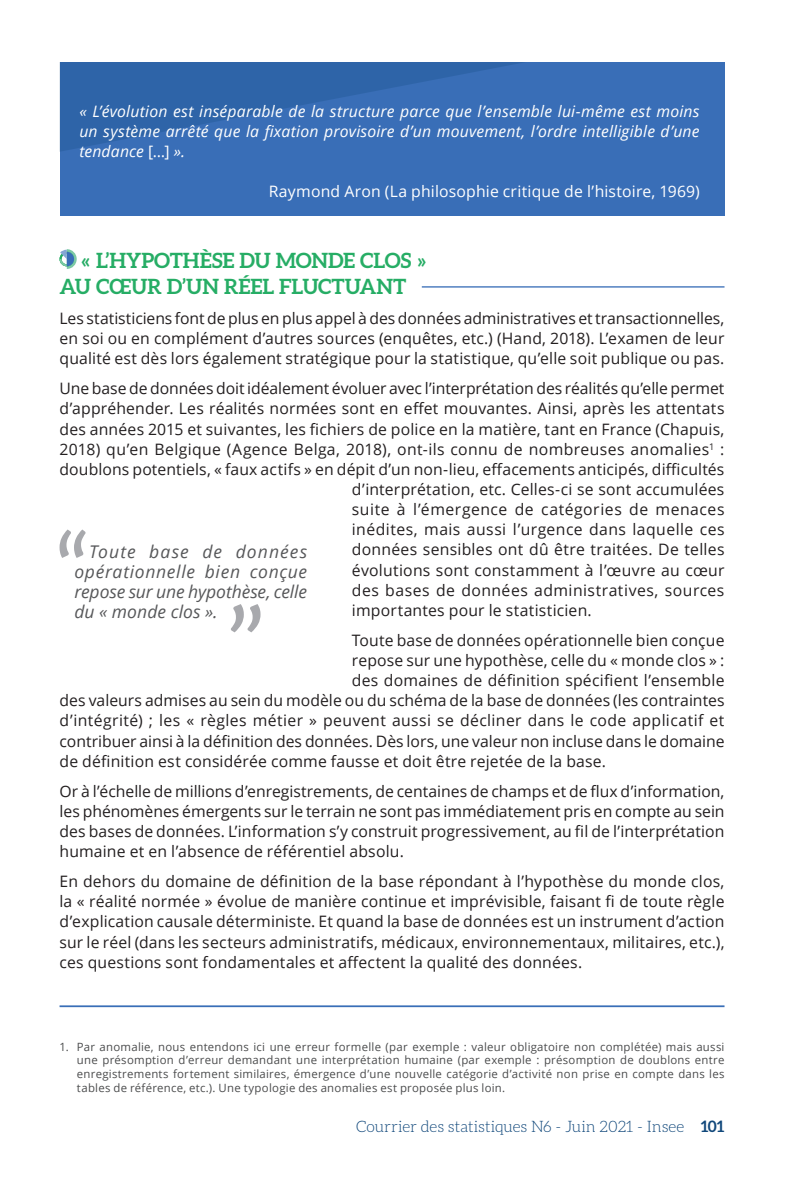
<style>
.page{position:relative;width:794px;height:1191px;background:#fff}
.page>*{position:absolute;margin:0;border:0;box-sizing:border-box;transform-origin:0 0}
.Intertitre{font:700 21px/26.2px "Aleo";letter-spacing:-.005em;color:#26ad65}
.TEXTE-EXERGUE{font:italic 17.5px/20.1px "Open Sans";color:#57585a;text-align:justify}
.texte-courant{font:15.75px/20.1px "Open Sans";letter-spacing:.01em;color:#231f20;text-align:justify}
.texte-courant-2{font:italic 15.75px/20.1px "Open Sans";letter-spacing:.01em;color:#fff;text-align:justify}
.texte-courant-3{font:15.75px "Open Sans";letter-spacing:.01em;color:#fff}
.t1{font:300 15.75px "Aleo";color:#11487b}
.texte-courant-4{font:15.75px "Open Sans";letter-spacing:.03em;color:#231f20}
.texte-courant-5{font:15.75px "Open Sans";letter-spacing:.035em;color:#231f20}
.Notes{font:11.38px/13.7px "Open Sans";letter-spacing:.025em;color:#4b4c4d;text-align:justify}
.s1{font-style:normal}
.s2{font-weight:700}
</style>
<div class="page">
<div style="left:60px;top:62px;width:664px;height:153px;background:#396eb7"></div>
<svg style="left:60px;top:62px;width:463px;height:89px;fill:#2f64a8"></svg>
<hr style="left:422px;top:286px;width:302px;height:1px;background:#396eb7">
<svg style="left:60px;top:249px;width:17px;height:20px"></svg>
<hr style="left:60px;top:1005px;width:664px;height:2px;background:#396eb7">
<svg style="left:60px;top:529px;width:26px;height:29px"></svg>
<svg style="left:231px;top:604px;width:29px;height:28px"></svg>
<p class="texte-courant-2" style="left:79px;top:100px;width:622px">« L’évolution est inséparable de la structure parce que l’ensemble lui-même est moins un système arrêté que la fixation provisoire d’un mouvement, l’ordre intelligible d’une tendance <span class="s1">[…]</span> ».</p>
<p class="texte-courant-3" style="left:269px;top:180px;width:432px">Raymond Aron (La philosophie critique de l’histoire, 1969)</p>
<p class="Intertitre" style="left:60px;top:247px;width:368px;text-indent:22px">« L’HYPOTHÈSE DU MONDE CLOS »<br>AU CŒUR D’UN RÉEL FLUCTUANT</p>
<p class="texte-courant" style="left:60px;top:308px;width:666px">Les statisticiens font de plus en plus appel à des données administratives et transactionnelles, en soi ou en complément d’autres sources (enquêtes, etc.) (Hand, 2018). L’examen de leur qualité est dès lors également stratégique pour la statistique, qu’elle soit publique ou pas.</p>
<p class="texte-courant" style="left:60px;top:378px;width:666px">Une base de données doit idéalement évoluer avec l’interprétation des réalités qu’elle permet</p>
<p class="texte-courant" style="left:60px;top:398px;width:666px">d’appréhender. Les réalités normées sont en effet mouvantes. Ainsi, après les attentats</p>
<p class="texte-courant" style="left:60px;top:418px;width:666px">des années 2015 et suivantes, les fichiers de police en la matière, tant en France (Chapuis,</p>
<p class="texte-courant" style="left:60px;top:438px;width:666px">2018) qu’en Belgique (Agence Belga, 2018), ont-ils connu de nombreuses anomalies<sup>1</sup> :</p>
<p class="texte-courant" style="left:60px;top:459px;width:666px">doublons potentiels, « faux actifs » en dépit d’un non-lieu, effacements anticipés, difficultés</p>
<p class="texte-courant" style="left:352px;top:479px;width:374px">d’interprétation, etc. Celles-ci se sont accumulées</p>
<p class="texte-courant-5" style="left:352px;top:498px;width:374px">suite à l’émergence de catégories de menaces</p>
<p class="texte-courant" style="left:352px;top:519px;width:374px">inédites, mais aussi l’urgence dans laquelle ces</p>
<p class="texte-courant" style="left:352px;top:539px;width:374px">données sensibles ont dû être traitées. De telles</p>
<p class="texte-courant" style="left:352px;top:559px;width:374px">évolutions sont constamment à l’œuvre au cœur</p>
<p class="texte-courant-4" style="left:352px;top:579px;width:374px">des bases de données administratives, sources</p>
<p class="texte-courant" style="left:352px;top:599px;width:241px">importantes pour le statisticien.</p>
<p class="texte-courant" style="left:352px;top:629px;width:374px">Toute base de données opérationnelle bien conçue</p>
<p class="texte-courant" style="left:352px;top:650px;width:374px">repose sur une hypothèse, celle du « monde clos » :</p>
<p class="texte-courant" style="left:352px;top:670px;width:374px">des domaines de définition spécifient l’ensemble</p>
<p class="texte-courant" style="left:60px;top:690px;width:666px">des valeurs admises au sein du modèle ou du schéma de la base de données (les contraintes</p>
<p class="texte-courant" style="left:60px;top:710px;width:666px">d’intégrité) ; les « règles métier » peuvent aussi se décliner dans le code applicatif et</p>
<p class="texte-courant" style="left:60px;top:730px;width:666px">contribuer ainsi à la définition des données. Dès lors, une valeur non incluse dans le domaine</p>
<p class="texte-courant" style="left:60px;top:750px;width:548px">de définition est considérée comme fausse et doit être rejetée de la base.</p>
<p class="texte-courant" style="left:60px;top:780px;width:666px">Or à l’échelle de millions d’enregistrements, de centaines de champs et de flux d’information, les phénomènes émergents sur le terrain ne sont pas immédiatement pris en compte au sein des bases de données. L’information s’y construit progressivement, au fil de l’interprétation humaine et en l’absence de référentiel absolu.</p>
<p class="texte-courant" style="left:60px;top:871px;width:666px">En dehors du domaine de définition de la base répondant à l’hypothèse du monde clos, la « réalité normée » évolue de manière continue et imprévisible, faisant fi de toute règle d’explication causale déterministe. Et quand la base de données est un instrument d’action sur le réel (dans les secteurs administratifs, médicaux, environnementaux, militaires, etc.), ces questions sont fondamentales et affectent la qualité des données.</p>
<p class="TEXTE-EXERGUE" style="left:74px;top:541px;width:234px;text-indent:15px">Toute base de données opérationnelle bien conçue repose sur une hypothèse, celle du « monde clos ».</p>
<p class="Notes" style="left:77px;top:1039px;width:649px;text-indent:-17px">1. Par anomalie, nous entendons ici une erreur formelle (par exemple : valeur obligatoire non complétée) mais aussi une présomption d’erreur demandant une interprétation humaine (par exemple : présomption de doublons entre enregistrements fortement similaires, émergence d’une nouvelle catégorie d’activité non prise en compte dans les tables de référence, etc.). Une typologie des anomalies est proposée plus loin.</p>
<p class="t1" style="left:356px;top:1117px;width:370px">Courrier des statistiques N6 - Juin 2021 - Insee <span class="s2">101</span></p>
</div>
